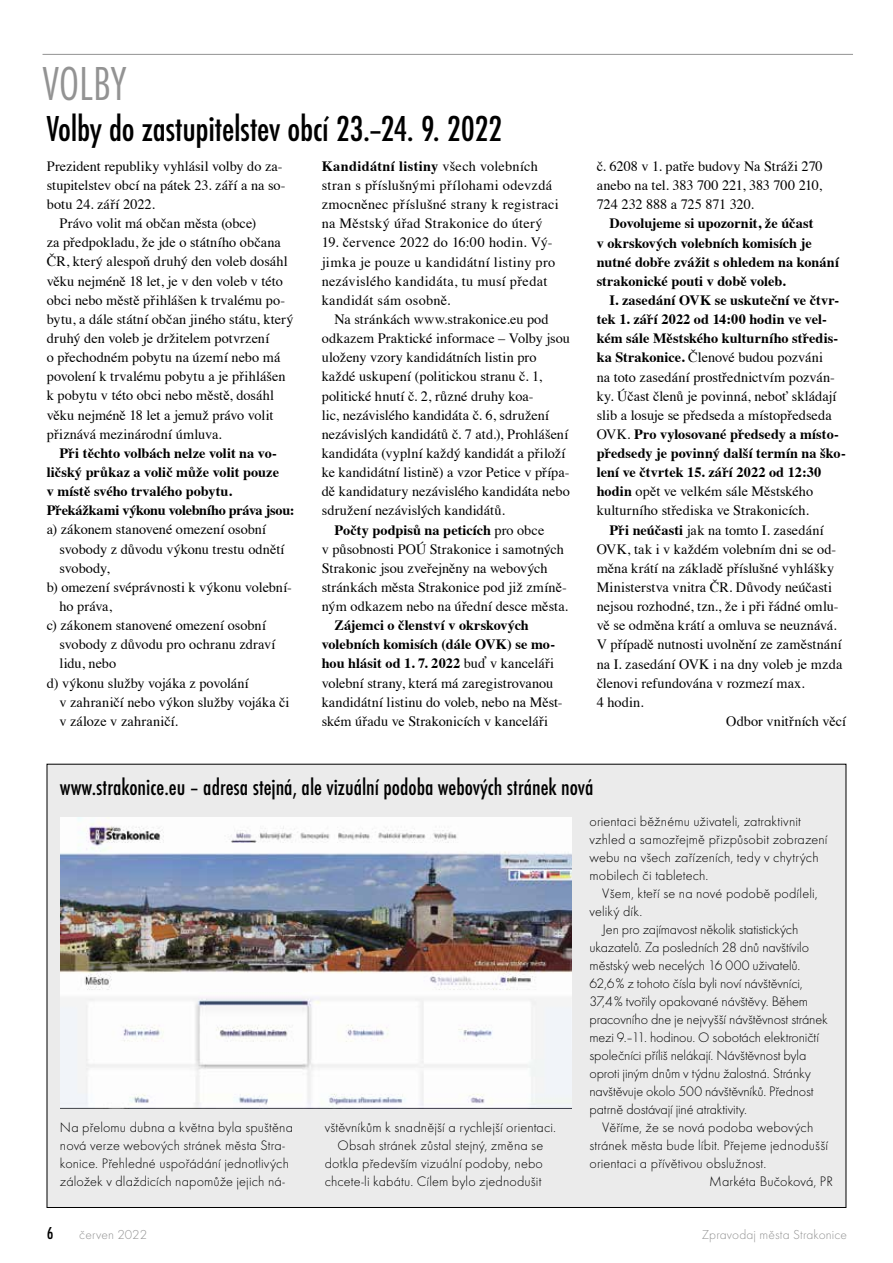
<style>
.page{position:relative;width:893px;height:1263px;background:#fff}
.page>*{position:absolute;margin:0;border:0;box-sizing:border-box;transform-origin:0 0}
.t1{font:49.5px "Futura TOT Ligh Cond";letter-spacing:.005em;color:#939393}
.t2{font:500 condensed 37.5px "Futura TOT";letter-spacing:-.005em;color:#000}
.t3{font:500 condensed 24px "Futura TOT";color:#000}
.t4{font:500 condensed 18px "Futura TOT";color:#000}
.t5{font:14.25px/19.2px "Times";letter-spacing:.005em;color:#000}
.t6{font:14.25px/18px "Futura TOT Ligh";letter-spacing:.005em;color:#000}
.t7{font:700 14.25px/19.2px "Times";letter-spacing:.005em;color:#000}
.t8{font:14.25px/19.2px "Times";letter-spacing:.025em;color:#000}
.t9{font:13.5px "Futura TOT Ligh";letter-spacing:.01em;color:#939393}
.s1{font-weight:700}
.s2{font-weight:400}
</style>
<div class="page">
<hr style="left:43px;top:54px;width:810px;height:1px;background:#939393">
<div style="left:47px;top:764px;width:799px;height:443px;background:#ebebeb"></div>
<img style="left:60px;top:817px;width:511px;height:291px">
<h1 class="t1" style="left:43px;top:55px;width:85px">VOLBY</h1>
<h2 class="t2" style="left:47px;top:108px;width:457px">Volby do zastupitelstev obcí 23.–24. 9. 2022</h2>
<p class="t5" style="left:47px;top:155px;width:237px">Prezident republiky vyhlásil volby do za-</p>
<p class="t5" style="left:47px;top:174px;width:240px">stupitelstev obcí na pátek 23. září a na so-</p>
<p class="t5" style="left:47px;top:193px;width:110px">botu 24. září 2022.</p>
<p class="t5" style="left:60px;top:213px;width:198px">Právo volit má občan města (obce)</p>
<p class="t5" style="left:47px;top:232px;width:235px">za předpokladu, že jde o státního občana</p>
<p class="t5" style="left:47px;top:251px;width:243px">ČR, který alespoň druhý den voleb dosáhl</p>
<p class="t5" style="left:47px;top:270px;width:238px">věku nejméně 18 let, je v den voleb v této</p>
<p class="t5" style="left:47px;top:289px;width:240px">obci nebo městě přihlášen k trvalému po-</p>
<p class="t5" style="left:47px;top:308px;width:248px">bytu, a dále státní občan jiného státu, který</p>
<p class="t5" style="left:47px;top:327px;width:224px">druhý den voleb je držitelem potvrzení</p>
<p class="t5" style="left:47px;top:346px;width:235px">o přechodném pobytu na území nebo má</p>
<p class="t5" style="left:47px;top:366px;width:240px">povolení k trvalému pobytu a je přihlášen</p>
<p class="t5" style="left:47px;top:385px;width:229px">k pobytu v této obci nebo městě, dosáhl</p>
<p class="t5" style="left:47px;top:404px;width:228px">věku nejméně 18 let a jemuž právo volit</p>
<p class="t5" style="left:47px;top:423px;width:176px">přiznává mezinárodní úmluva.</p>
<p class="t7" style="left:47px;top:442px;width:249px;text-indent:13px">Při těchto volbách nelze volit na vo&shy;ličský průkaz a volič může volit pouze<br>v místě svého trvalého pobytu.<br>Překážkami výkonu volebního práva jsou:</p>
<p class="t5" style="left:47px;top:519px;width:221px">a) zákonem stanovené omezení osobní</p>
<p class="t5" style="left:60px;top:538px;width:226px">svobody z důvodu výkonu trestu odnětí</p>
<p class="t5" style="left:60px;top:557px;width:52px">svobody,</p>
<p class="t5" style="left:47px;top:576px;width:247px">b) omezení svéprávnosti k výkonu volební-</p>
<p class="t5" style="left:60px;top:595px;width:54px">ho práva,</p>
<p class="t5" style="left:47px;top:614px;width:221px">c) zákonem stanovené omezení osobní</p>
<p class="t5" style="left:60px;top:634px;width:217px">svobody z důvodu pro ochranu zdraví</p>
<p class="t5" style="left:60px;top:653px;width:58px">lidu, nebo</p>
<p class="t5" style="left:47px;top:672px;width:204px">d) výkonu služby vojáka z povolání</p>
<p class="t5" style="left:60px;top:691px;width:232px">v zahraničí nebo výkon služby vojáka či</p>
<p class="t5" style="left:60px;top:710px;width:120px">v záloze v zahraničí.</p>
<p class="t8" style="left:322px;top:155px;width:239px"><span class="s1">Kandidátní listiny</span> všech volebních stran s příslušnými přílohami odevzdá zmocněnec příslušné strany k registraci na Městský úřad Strakonice do úterý</p>
<p class="t5" style="left:322px;top:232px;width:235px">19. července 2022 do 16:00 hodin. Vý&shy;jimka je pouze u kandidátní listiny pro nezávislého kandidáta, tu musí předat kandidát sám osobně.</p>
<p class="t5" style="left:334px;top:308px;width:216px">Na stránkách www.strakonice.eu pod</p>
<p class="t5" style="left:322px;top:327px;width:250px">odkazem Praktické informace – Volby jsou</p>
<p class="t5" style="left:322px;top:347px;width:216px">uloženy vzory kandidátních listin pro</p>
<p class="t5" style="left:322px;top:366px;width:222px">každé uskupení (politickou stranu č. 1,</p>
<p class="t5" style="left:322px;top:385px;width:213px">politické hnutí č. 2, různé druhy koa-</p>
<p class="t5" style="left:322px;top:404px;width:229px">lic, nezávislého kandidáta č. 6, sdružení</p>
<p class="t5" style="left:322px;top:423px;width:248px">nezávislých kandidátů č. 7 atd.), Prohlášení</p>
<p class="t5" style="left:322px;top:442px;width:245px">kandidáta (vyplní každý kandidát a přiloží</p>
<p class="t5" style="left:322px;top:461px;width:249px">ke kandidátní listině) a vzor Petice v přípa-</p>
<p class="t5" style="left:322px;top:481px;width:250px">dě kandidatury nezávislého kandidáta nebo</p>
<p class="t5" style="left:322px;top:500px;width:185px">sdružení nezávislých kandidátů.</p>
<p class="t7" style="left:334px;top:519px;width:211px">Počty podpisů na peticích <span class="s2">pro obce</span></p>
<p class="t5" style="left:322px;top:538px;width:244px">v působnosti POÚ Strakonice i samotných</p>
<p class="t5" style="left:322px;top:557px;width:227px">Strakonic jsou zveřejněny na webových</p>
<p class="t5" style="left:322px;top:576px;width:247px">stránkách města Strakonice pod již zmíně-</p>
<p class="t5" style="left:322px;top:595px;width:248px">ným odkazem nebo na úřední desce města.</p>
<p class="t5" style="left:322px;top:615px;width:242px;text-indent:13px"><span class="s1">Zájemci o členství v okrskových volebních komisích (dále OVK) se mo&shy;hou hlásit od 1. 7. 2022</span> buď v kanceláři volební strany, která má zaregistrovanou kandidátní listinu do voleb, nebo na Měst&shy;ském úřadu ve Strakonicích v kanceláři</p>
<p class="t5" style="left:597px;top:155px;width:227px;text-align:justify">č. 6208 v 1. patře budovy Na Stráži 270 anebo na tel. 383 700 221, 383 700 210, 724 232 888 a 725 871 320.</p>
<p class="t7" style="left:597px;top:212px;width:244px;text-indent:13px">Dovolujeme si upozornit, že účast<br>v okrskových volebních komisích je nutné dobře zvážit s ohledem na konání strakonické pouti v době voleb.</p>
<p class="t7" style="left:609px;top:289px;width:231px">I. zasedání OVK se uskuteční ve čtvr-</p>
<p class="t7" style="left:597px;top:308px;width:232px">tek 1. září 2022 od 14:00 hodin ve vel-</p>
<p class="t7" style="left:597px;top:327px;width:243px">kém sále Městského kulturního středis-</p>
<p class="t5" style="left:597px;top:347px;width:228px"><span class="s1">ka Strakonice.</span> Členové budou pozváni</p>
<p class="t5" style="left:597px;top:366px;width:240px">na toto zasedání prostřednictvím pozván-</p>
<p class="t5" style="left:597px;top:385px;width:241px">ky. Účast členů je povinná, neboť skládají</p>
<p class="t5" style="left:597px;top:404px;width:237px">slib a losuje se předseda a místopředseda</p>
<p class="t7" style="left:597px;top:423px;width:244px"><span class="s2">OVK.</span> Pro vylosované předsedy a místo-</p>
<p class="t7" style="left:597px;top:442px;width:251px">předsedy je povinný další termín na ško-</p>
<p class="t7" style="left:597px;top:461px;width:226px">lení ve čtvrtek 15. září 2022 od 12:30</p>
<p class="t5" style="left:597px;top:481px;width:218px"><span class="s1">hodin</span> opět ve velkém sále Městského</p>
<p class="t5" style="left:597px;top:500px;width:214px">kulturního střediska ve Strakonicích.</p>
<p class="t5" style="left:609px;top:519px;width:216px"><span class="s1">Při neúčasti</span> jak na tomto I. zasedání</p>
<p class="t5" style="left:597px;top:538px;width:241px">OVK, tak i v každém volebním dni se od-</p>
<p class="t5" style="left:597px;top:557px;width:239px">měna krátí na základě příslušné vyhlášky</p>
<p class="t5" style="left:597px;top:576px;width:237px">Ministerstva vnitra ČR. Důvody neúčasti</p>
<p class="t5" style="left:597px;top:596px;width:243px">nejsou rozhodné, tzn., že i při řádné omlu-</p>
<p class="t5" style="left:597px;top:615px;width:241px">vě se odměna krátí a omluva se neuznává.</p>
<p class="t5" style="left:597px;top:634px;width:247px">V případě nutnosti uvolnění ze zaměstnání</p>
<p class="t5" style="left:597px;top:653px;width:247px">na I. zasedání OVK i na dny voleb je mzda</p>
<p class="t5" style="left:597px;top:672px;width:209px">členovi refundována v rozmezí max.</p>
<p class="t5" style="left:597px;top:691px;width:48px">4 hodin.</p>
<p class="t5" style="left:726px;top:710px;width:121px">Odbor vnitřních věcí</p>
<h3 class="t3" style="left:60px;top:773px;width:535px">www.strakonice.eu – adresa stejná, ale vizuální podoba webových stránek nová</h3>
<p class="t6" style="left:60px;top:1118px;width:235px">Na přelomu dubna a května byla spuštěna nová verze webových stránek města Stra&shy;konice. Přehledné uspořádání jednotlivých záložek v dlaždicích napomůže jejich ná-</p>
<p class="t6" style="left:325px;top:1118px;width:233px">vštěvníkům k snadnější a rychlejší orientaci.</p>
<p class="t6" style="left:337px;top:1136px;width:207px">Obsah stránek zůstal stejný, změna se</p>
<p class="t6" style="left:325px;top:1154px;width:220px">dotkla především vizuální podoby, nebo</p>
<p class="t6" style="left:325px;top:1172px;width:218px">chcete-li kabátu. Cílem bylo zjednodušit</p>
<p class="t6" style="left:589px;top:812px;width:239px">orientaci běžnému uživateli, zatraktivnit vzhled a samozřejmě přizpůsobit zobrazení webu na všech zařízeních, tedy v chytrých mobilech či tabletech.</p>
<p class="t6" style="left:589px;top:884px;width:230px;text-indent:13px">Všem, kteří se na nové podobě podíleli, veliký dík.</p>
<p class="t6" style="left:589px;top:920px;width:240px;text-indent:13px">Jen pro zajímavost několik statistických ukazatelů. Za posledních 28 dnů navštívilo městský web necelých 16 000 uživatelů.<br>62,6% z tohoto čísla byli noví návštěvníci, 37,4% tvořily opakované návštěvy. Během pracovního dne je nejvyšší návštěvnost stránek mezi 9.–11. hodinou. O sobotách elektroničtí společníci příliš nelákají. Návštěvnost byla oproti jiným dnům v týdnu žalostná. Stránky navštěvuje okolo 500 návštěvníků. Přednost patrně dostávají jiné atraktivity.</p>
<p class="t6" style="left:602px;top:1118px;width:213px">Věříme, že se nová podoba webových</p>
<p class="t6" style="left:589px;top:1136px;width:240px">stránek města bude líbit. Přejeme jednodušší</p>
<p class="t6" style="left:589px;top:1154px;width:178px">orientaci a přívětivou obslužnost.</p>
<p class="t6" style="left:709px;top:1172px;width:125px">Markéta Bučoková, PR</p>
<p class="t4" style="left:47px;top:1223px;width:8px">6</p>
<p class="t9" style="left:79px;top:1227px;width:69px">červen 2022</p>
<p class="t9" style="left:702px;top:1227px;width:147px">Zpravodaj města Strakonice</p>
</div>
